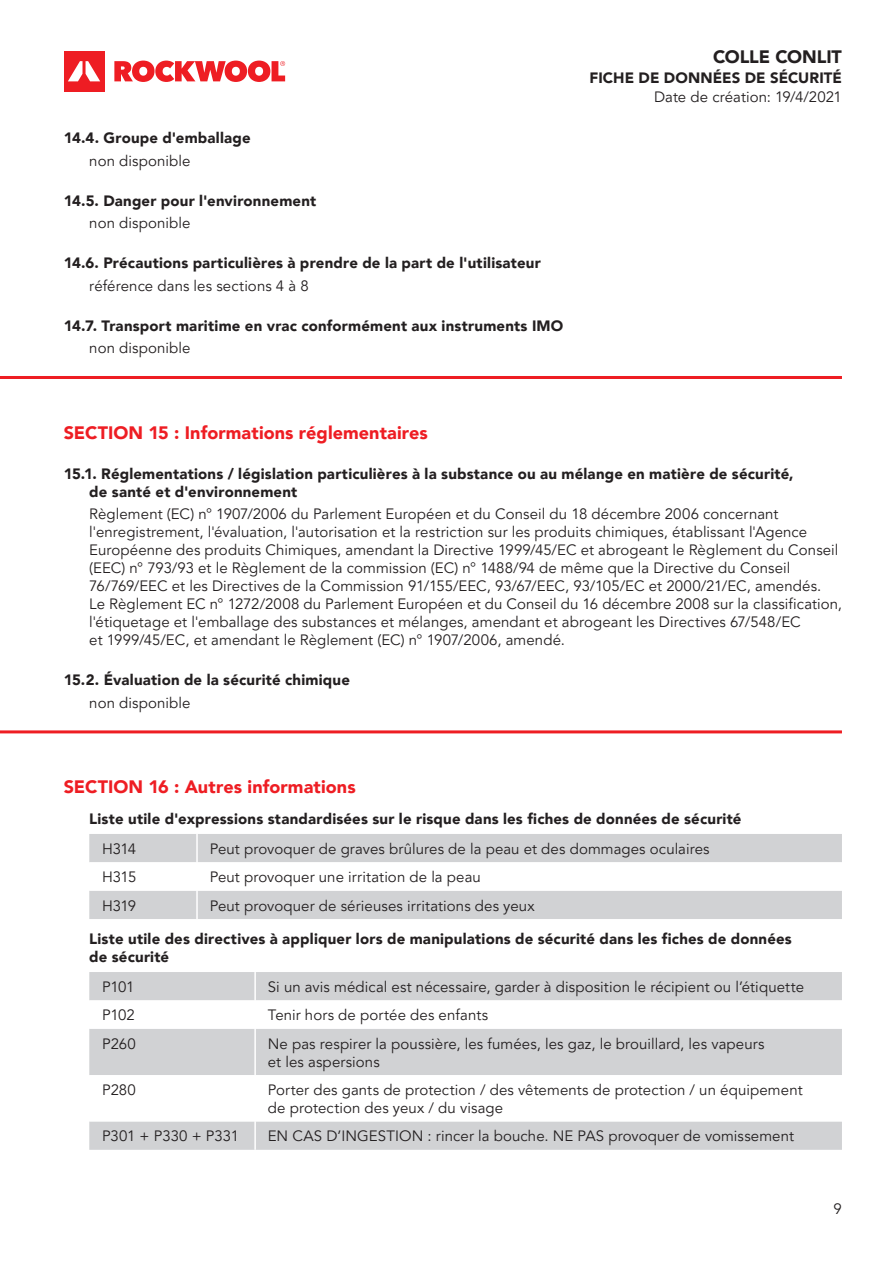
<style>
.page{position:relative;width:893px;height:1263px;background:#fff}
.page>*{position:absolute;margin:0;border:0;box-sizing:border-box;transform-origin:0 0}
._01_header{font:900 18px "Avenir LT Pro";letter-spacing:.005em;color:#ee1d23}
.t1{font:900 18px "Avenir LT Pro";letter-spacing:-.01em;color:#231f20}
.body{font:15px/18px "Avenir LT Pro";letter-spacing:.005em;color:#231f20}
.table_body{font:15px/18px "Avenir LT Pro";letter-spacing:.005em;color:#231f20}
._02_subhead{font:900 15px/18px "Avenir LT Pro";letter-spacing:.015em;color:#231f20}
.body_bold{font:900 15px/18px "Avenir LT Pro";letter-spacing:.01em;color:#231f20}
</style>
<div class="page">
<div style="left:64px;top:51px;width:40px;height:41px;background:#ee1d23"></div>
<svg style="left:68px;top:61px;width:32px;height:20px"></svg>
<svg style="left:114px;top:61px;width:171px;height:21px"></svg>
<hr style="left:0;top:376px;width:842px;height:3px;background:#ee1d23">
<hr style="left:0;top:730px;width:842px;height:3px;background:#ee1d23">
<div style="left:89px;top:834px;width:753px;height:85px;background:#d1d2d4"></div>
<svg style="left:89px;top:862px;width:753px;height:29px"></svg>
<hr style="left:196px;top:834px;width:2px;height:28px;background:#fff">
<hr style="left:196px;top:862px;width:2px;height:29px;background:#fff">
<hr style="left:196px;top:891px;width:2px;height:28px;background:#fff">
<div style="left:89px;top:972px;width:753px;height:178px;background:#d1d2d4"></div>
<svg style="left:89px;top:1000px;width:753px;height:121px"></svg>
<hr style="left:254px;top:972px;width:2px;height:28px;background:#fff">
<hr style="left:254px;top:1000px;width:2px;height:29px;background:#fff">
<hr style="left:254px;top:1029px;width:2px;height:46px;background:#fff">
<hr style="left:254px;top:1075px;width:2px;height:46px;background:#fff">
<hr style="left:254px;top:1121px;width:2px;height:29px;background:#fff">
<p class="_02_subhead" style="left:64px;top:129px;width:188px">14.4. Groupe d'emballage</p>
<p class="body" style="left:89px;top:152px;width:103px">non disponible</p>
<p class="_02_subhead" style="left:64px;top:192px;width:254px">14.5. Danger pour l'environnement</p>
<p class="body" style="left:89px;top:214px;width:103px">non disponible</p>
<p class="_02_subhead" style="left:64px;top:254px;width:479px">14.6. Précautions particulières à prendre de la part de l'utilisateur</p>
<p class="body" style="left:89px;top:277px;width:221px">référence dans les sections 4 à 8</p>
<p class="_02_subhead" style="left:64px;top:317px;width:501px">14.7. Transport maritime en vrac conformément aux instruments IMO</p>
<p class="body" style="left:89px;top:339px;width:103px">non disponible</p>
<p class="t1" style="left:713px;top:46px;width:130px">COLLE CONLIT</p>
<p class="_02_subhead" style="left:589px;top:68px;width:254px">FICHE DE DONNÉES DE SÉCURITÉ</p>
<p class="body" style="left:654px;top:88px;width:189px">Date de création: 19/4/2021</p>
<p class="_01_header" style="left:64px;top:421px;width:366px">SECTION 15 : Informations réglementaires</p>
<p class="_02_subhead" style="left:89px;top:465px;width:706px;text-indent:-26px">15.1. Réglementations / législation particulières à la substance ou au mélange en matière de sécurité, de santé et d'environnement</p>
<p class="body" style="left:89px;top:505px;width:754px">Règlement (EC) n° 1907/2006 du Parlement Européen et du Conseil du 18 décembre 2006 concernant l'enregistrement, l'évaluation, l'autorisation et la restriction sur les produits chimiques, établissant l'Agence Européenne des produits Chimiques, amendant la Directive 1999/45/EC et abrogeant le Règlement du Conseil (EEC) n° 793/93 et le Règlement de la commission (EC) n° 1488/94 de même que la Directive du Conseil 76/769/EEC et les Directives de la Commission 91/155/EEC, 93/67/EEC, 93/105/EC et 2000/21/EC, amendés.<br>Le Règlement EC n° 1272/2008 du Parlement Européen et du Conseil du 16 décembre 2008 sur la classification, l'étiquetage et l'emballage des substances et mélanges, amendant et abrogeant les Directives 67/548/EC<br>et 1999/45/EC, et amendant le Règlement (EC) n° 1907/2006, amendé.</p>
<p class="_02_subhead" style="left:64px;top:671px;width:288px">15.2. Évaluation de la sécurité chimique</p>
<p class="body" style="left:89px;top:694px;width:103px">non disponible</p>
<p class="_01_header" style="left:64px;top:776px;width:293px">SECTION 16 : Autres informations</p>
<p class="body_bold" style="left:89px;top:809px;width:654px">Liste utile d'expressions standardisées sur le risque dans les fiches de données de sécurité</p>
<p class="table_body" style="left:102px;top:840px;width:36px">H314</p>
<p class="table_body" style="left:210px;top:840px;width:501px">Peut provoquer de graves brûlures de la peau et des dommages oculaires</p>
<p class="table_body" style="left:102px;top:868px;width:36px">H315</p>
<p class="table_body" style="left:210px;top:868px;width:273px">Peut provoquer une irritation de la peau</p>
<p class="table_body" style="left:102px;top:897px;width:36px">H319</p>
<p class="table_body" style="left:210px;top:897px;width:326px">Peut provoquer de sérieuses irritations des yeux</p>
<p class="body_bold" style="left:89px;top:929px;width:704px">Liste utile des directives à appliquer lors de manipulations de sécurité dans les fiches de données de sécurité</p>
<p class="table_body" style="left:102px;top:978px;width:34px">P101</p>
<p class="table_body" style="left:268px;top:978px;width:538px">Si un avis médical est nécessaire, garder à disposition le récipient ou l’étiquette</p>
<p class="table_body" style="left:102px;top:1006px;width:34px">P102</p>
<p class="table_body" style="left:268px;top:1006px;width:222px">Tenir hors de portée des enfants</p>
<p class="table_body" style="left:102px;top:1035px;width:35px">P260</p>
<p class="table_body" style="left:268px;top:1035px;width:498px">Ne pas respirer la poussière, les fumées, les gaz, le brouillard, les vapeurs et les aspersions</p>
<p class="table_body" style="left:102px;top:1081px;width:35px">P280</p>
<p class="table_body" style="left:268px;top:1081px;width:536px">Porter des gants de protection / des vêtements de protection / un équipement de protection des yeux / du visage</p>
<p class="table_body" style="left:102px;top:1127px;width:139px">P301 + P330 + P331</p>
<p class="table_body" style="left:268px;top:1127px;width:528px">EN CAS D’INGESTION : rincer la bouche. NE PAS provoquer de vomissement</p>
<p class="body" style="left:834px;top:1200px;width:10px">9</p>
</div>
